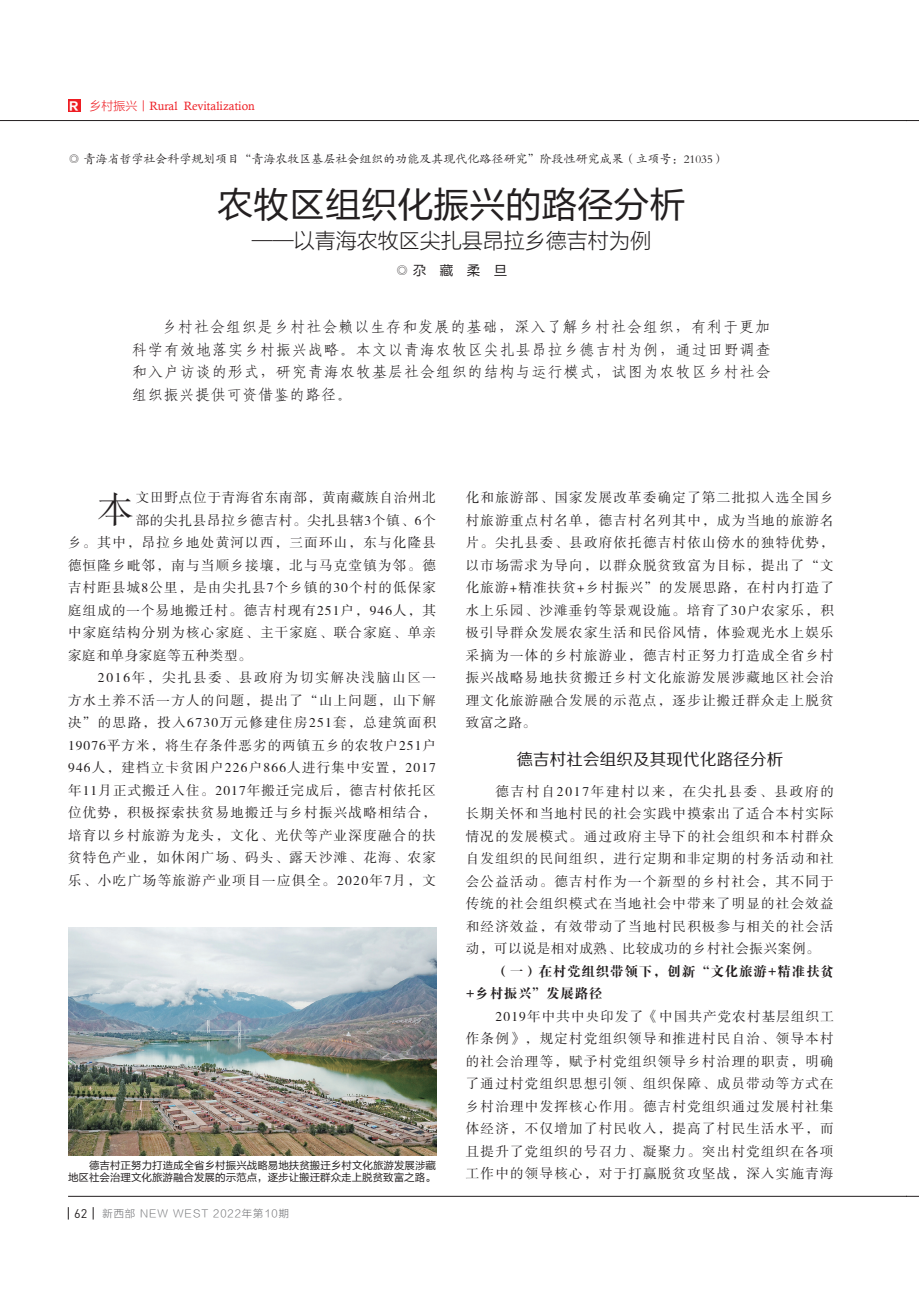
<style>
.page{position:relative;width:919px;height:1289px;background:#fff}
.page>*{position:absolute;margin:0;border:0;box-sizing:border-box;transform-origin:0 0}
.t1{font:36px "FZLTHK GBK1 0";color:#231f20}
.t2{font:36px "FZSSK GBK1 0";color:#231f20}
.t3{font:21px "FZLTXHK GBK1 0";color:#231f20}
.t4{font:16.5px "FZZHJW GB1 0";letter-spacing:.01em;color:#231f20}
.t5{font:15px/22.5px "Fang Song GB2312";letter-spacing:.065em;color:#231f20;text-align:justify}
.t6{font:13.5px/22.5px "FZSSK GBK1 0";letter-spacing:.095em;color:#231f20;text-align:justify}
.t7{font:13.5px "FZSSK GBK1 0";letter-spacing:.06em;color:#231f20}
.t8{font:13.5px/22.5px "FZDBSK GBK1 0";letter-spacing:.06em;color:#231f20}
.t9{font:13.5px "FZSSK GBK1 0";letter-spacing:.135em;color:#231f20}
.t10{font:13.5px "FZSSK GBK1 0";letter-spacing:.05em;color:#231f20}
.t11{font:13.5px "FZLTHK GBK1 0";color:#231f20}
.t12{font:12px "FZKTK GBK1 0";color:#231f20}
.t13{font:12px "Calisto";color:#ee1d23}
.t14{font:10.5px/12px "FZLTHK GBK1 0";color:#231f20}
.t15{font:10.2px "FZLTXHK GBK1 0";letter-spacing:.1em;color:#6c6d70}
.s1{font-family:"FZLTDHK GBK1 0";font-size:11.4px;color:#fff}
.s2{font-family:"FZLTXHK GBK1 0"}
.s3{font-family:"DIN";font-size:12.45px;color:#231f20}
</style>
<div class="page">
<svg style="left:68px;top:1207px;width:1px;height:12px"></svg>
<svg style="left:93px;top:1207px;width:1px;height:12px"></svg>
<hr style="left:68px;top:1195px;width:838px;height:1px;background:#231f20">
<hr style="left:0;top:120px;width:906px;height:1px;background:#231f20">
<svg style="left:906px;top:1195px;width:12px;height:1px"></svg>
<svg style="left:906px;top:120px;width:12px;height:1px"></svg>
<div style="left:68px;top:99px;width:13px;height:13px;background:#ee1d23"></div>
<img style="left:68px;top:927px;width:368px;height:228px">
<p class="t13" style="left:69px;top:99px;width:188px"><span class="s1">Ｒ</span> <span class="s2">乡村振兴丨</span>Rural Revitalization</p>
<p class="t12" style="left:68px;top:153px;width:658px">◎ 青海省哲学社会科学规划项目“青海农牧区基层社会组织的功能及其现代化路径研究”阶段性研究成果（立项号：21035）</p>
<h1 class="t1" style="left:217px;top:185px;width:469px">农牧区组织化振兴的路径分析</h1>
<h2 class="t3" style="left:252px;top:229px;width:400px">——以青海农牧区尖扎县昂拉乡德吉村为例</h2>
<p class="t11" style="left:395px;top:263px;width:113px">◎ 尕　藏　柔　旦</p>
<p class="t5" style="left:132px;top:316px;width:640px;text-indent:30px">乡村社会组织是乡村社会赖以生存和发展的基础，深入了解乡村社会组织，有利于更加科学有效地落实乡村振兴战略。本文以青海农牧区尖扎县昂拉乡德吉村为例，通过田野调查和入户访谈的形式，研究青海农牧基层社会组织的结构与运行模式，试图为农牧区乡村社会组织振兴提供可资借鉴的路径。</p>
<h1 class="t2" style="left:98px;top:490px;width:37px">本</h1>
<p class="t7" style="left:136px;top:490px;width:302px">文田野点位于青海省东南部，黄南藏族自治州北</p>
<p class="t7" style="left:136px;top:513px;width:302px">部的尖扎县昂拉乡德吉村。尖扎县辖3个镇、6个</p>
<p class="t6" style="left:68px;top:532px;width:369px">乡。其中，昂拉乡地处黄河以西，三面环山，东与化隆县</p>
<p class="t6" style="left:68px;top:554px;width:369px">德恒隆乡毗邻，南与当顺乡接壤，北与马克堂镇为邻。德</p>
<p class="t6" style="left:68px;top:577px;width:369px">吉村距县城8公里，是由尖扎县7个乡镇的30个村的低保家</p>
<p class="t6" style="left:68px;top:599px;width:369px">庭组成的一个易地搬迁村。德吉村现有251户，946人，其</p>
<p class="t6" style="left:68px;top:622px;width:369px">中家庭结构分别为核心家庭、主干家庭、联合家庭、单亲</p>
<p class="t10" style="left:68px;top:648px;width:185px">家庭和单身家庭等五种类型。</p>
<p class="t9" style="left:98px;top:670px;width:340px">2016年，尖扎县委、县政府为切实解决浅脑山区一</p>
<p class="t6" style="left:68px;top:689px;width:369px">方水土养不活一方人的问题，提出了“山上问题，山下解</p>
<p class="t6" style="left:68px;top:712px;width:369px">决”的思路，投入6730万元修建住房251套，总建筑面积</p>
<p class="t6" style="left:68px;top:734px;width:369px">19076平方米，将生存条件恶劣的两镇五乡的农牧户251户</p>
<p class="t6" style="left:68px;top:757px;width:369px">946人，建档立卡贫困户226户866人进行集中安置，2017</p>
<p class="t6" style="left:68px;top:779px;width:369px">年11月正式搬迁入住。2017年搬迁完成后，德吉村依托区</p>
<p class="t6" style="left:68px;top:802px;width:369px">位优势，积极探索扶贫易地搬迁与乡村振兴战略相结合，</p>
<p class="t6" style="left:68px;top:824px;width:369px">培育以乡村旅游为龙头，文化、光伏等产业深度融合的扶</p>
<p class="t6" style="left:68px;top:847px;width:369px">贫特色产业，如休闲广场、码头、露天沙滩、花海、农家</p>
<p class="t6" style="left:68px;top:869px;width:369px">乐、小吃广场等旅游产业项目一应俱全。2020年7月，文</p>
<p class="t14" style="left:68px;top:1159px;width:369px">　　德吉村正努力打造成全省乡村振兴战略易地扶贫搬迁乡村文化旅游发展涉藏地区社会治理文化旅游融合发展的示范点，逐步让搬迁群众走上脱贫致富之路。</p>
<p class="t15" style="left:74px;top:1207px;width:216px"><span class="s3">62</span> 新西部 NEW WEST 2022年第10期</p>
<p class="t6" style="left:466px;top:487px;width:369px">化和旅游部、国家发展改革委确定了第二批拟入选全国乡村旅游重点村名单，德吉村名列其中，成为当地的旅游名片。尖扎县委、县政府依托德吉村依山傍水的独特优势，以市场需求为导向，以群众脱贫致富为目标，提出了“文化旅游+精准扶贫+乡村振兴”的发展思路，在村内打造了水上乐园、沙滩垂钓等景观设施。培育了30户农家乐，积极引导群众发展农家生活和民俗风情，体验观光水上娱乐采摘为一体的乡村旅游业，德吉村正努力打造成全省乡村振兴战略易地扶贫搬迁乡村文化旅游发展涉藏地区社会治理文化旅游融合发展的示范点，逐步让搬迁群众走上脱贫致富之路。</p>
<p class="t4" style="left:516px;top:750px;width:268px">德吉村社会组织及其现代化路径分析</p>
<p class="t6" style="left:466px;top:780px;width:369px;text-indent:30px">德吉村自2017年建村以来，在尖扎县委、县政府的长期关怀和当地村民的社会实践中摸索出了适合本村实际情况的发展模式。通过政府主导下的社会组织和本村群众自发组织的民间组织，进行定期和非定期的村务活动和社会公益活动。德吉村作为一个新型的乡村社会，其不同于传统的社会组织模式在当地社会中带来了明显的社会效益和经济效益，有效带动了当地村民积极参与相关的社会活动，可以说是相对成熟、比较成功的乡村社会振兴案例。</p>
<p class="t8" style="left:466px;top:960px;width:369px;text-indent:30px">（一）在村党组织带领下，创新“文化旅游+精准扶贫+乡村振兴”发展路径</p>
<p class="t6" style="left:466px;top:1005px;width:369px;text-indent:30px">2019年中共中央印发了《中国共产党农村基层组织工作条例》，规定村党组织领导和推进村民自治、领导本村的社会治理等，赋予村党组织领导乡村治理的职责，明确了通过村党组织思想引领、组织保障、成员带动等方式在乡村治理中发挥核心作用。德吉村党组织通过发展村社集体经济，不仅增加了村民收入，提高了村民生活水平，而且提升了党组织的号召力、凝聚力。突出村党组织在各项工作中的领导核心，对于打赢脱贫攻坚战，深入实施青海</p>
</div>
